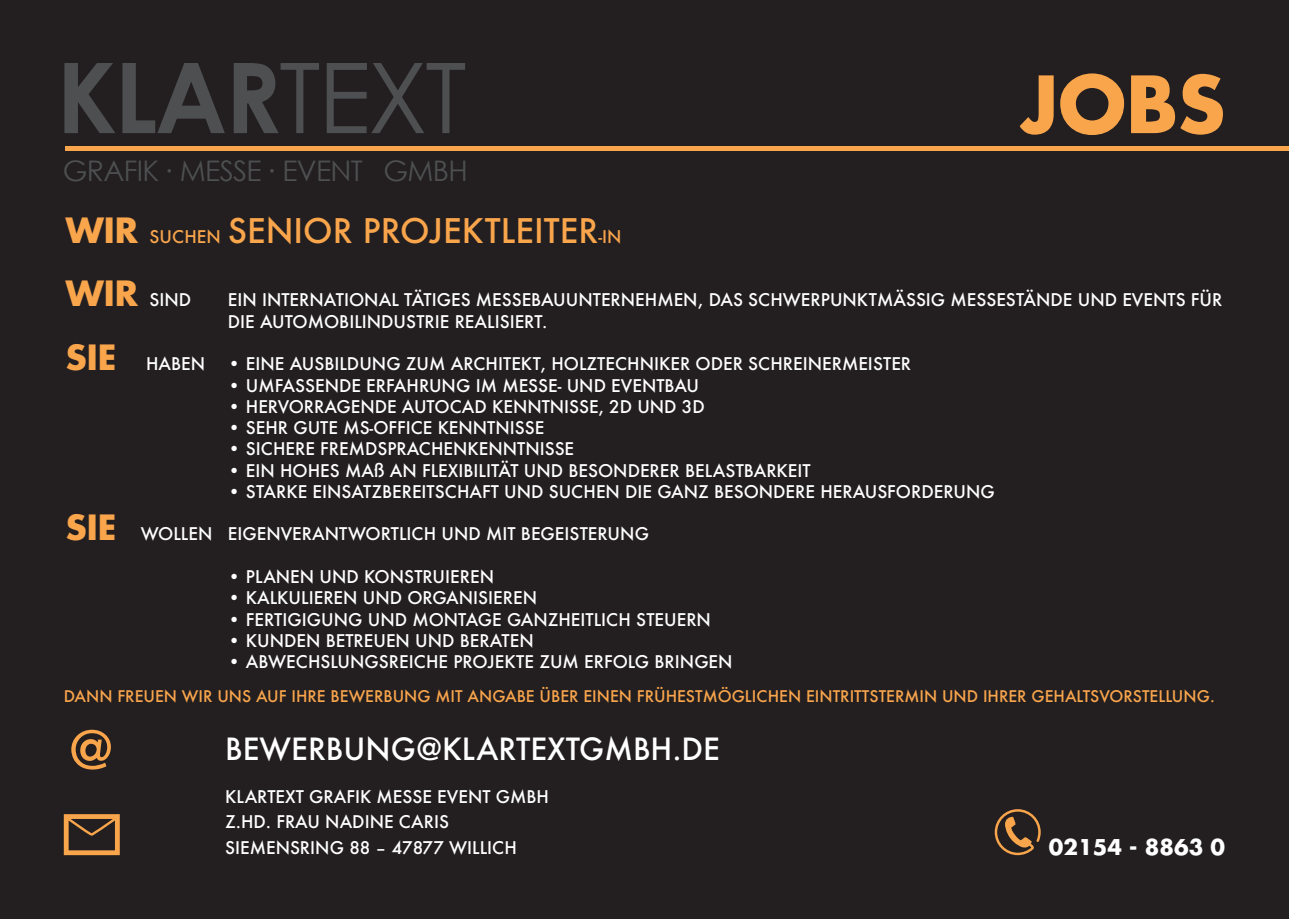
<style>
.page{position:relative;width:1289px;height:919px;background:#fff}
.page>*{position:absolute;margin:0;border:0;box-sizing:border-box;transform-origin:0 0}
.t1{font:700 97.65px "Century Gothic";color:#4d4f51}
.t2{font:700 76.5px "Futura";color:#f9a54c}
.t3{font:500 51px "Futura";color:#f9a54c}
.t4{font:700 34.05px "Futura";color:#f9a54c}
.t5{font:500 33px "Futura";color:#f9a54c}
.t6{font:500 29.7px "Futura";color:#fff}
.t7{font:28.35px "Century Gothic";letter-spacing:-.025em;color:#4d4f51}
.t8{font:700 21.3px "Futura";color:#fff}
.t9{font:500 16.95px/25.5px "Futura";color:#fff}
.t10{font:500 15.6px "Futura";color:#f9a54c}
.s1{font-weight:400}
.s2{font-weight:700;font-size:34.05px}
.s3{font-size:16.95px}
.s4{font-weight:700;font-size:34.05px;color:#f9a54c}
</style>
<div class="page">
<div style="left:0;top:0;width:1288px;height:918px;background:#231f20"></div>
<div style="left:65px;top:146px;width:1223px;height:5px;background:#f9a54c"></div>
<svg style="left:64px;top:814px;width:56px;height:41px"></svg>
<svg style="left:994px;top:809px;width:46px;height:46px"></svg>
<h1 class="t1" style="left:56px;top:23px;width:412px">KLAR<span class="s1">TEXT</span></h1>
<h3 class="t7" style="left:63px;top:151px;width:406px">GRAFIK ∙ MESSE ∙ EVENT GMBH</h3>
<h2 class="t2" style="left:1020px;top:51px;width:206px">JOBS</h2>
<h3 class="t5" style="left:66px;top:208px;width:557px"><span class="s2">WIR</span> <span class="s3">SUCHEN</span> SENIOR PROJEKTLEITER<span class="s3">-IN</span></h3>
<p class="t9" style="left:66px;top:287px;width:127px"><span class="s4">WIR</span> SIND</p>
<p class="t9" style="left:228px;top:289px;width:996px;line-height:21.3px">EIN INTERNATIONAL TÄTIGES MESSEBAUUNTERNEHMEN, DAS SCHWERPUNKTMÄSSIG MESSESTÄNDE UND EVENTS FÜR<br>DIE AUTOMOBILINDUSTRIE REALISIERT.</p>
<h3 class="t4" style="left:66px;top:334px;width:52px">SIE</h3>
<p class="t9" style="left:146px;top:351px;width:61px">HABEN</p>
<p class="t9" style="left:228px;top:351px;width:685px">• EINE AUSBILDUNG ZUM ARCHITEKT, HOLZTECHNIKER ODER SCHREINERMEISTER</p>
<p class="t9" style="left:228px;top:372px;width:473px">• UMFASSENDE ERFAHRUNG IM MESSE- UND EVENTBAU</p>
<p class="t9" style="left:228px;top:393px;width:478px">• HERVORRAGENDE AUTOCAD KENNTNISSE, 2D UND 3D</p>
<p class="t9" style="left:228px;top:415px;width:318px">• SEHR GUTE MS-OFFICE KENNTNISSE</p>
<p class="t9" style="left:228px;top:436px;width:348px">• SICHERE FREMDSPRACHENKENNTNISSE</p>
<p class="t9" style="left:228px;top:457px;width:584px">• EIN HOHES MAß AN FLEXIBILITÄT UND BESONDERER BELASTBARKEIT</p>
<p class="t9" style="left:228px;top:478px;width:768px">• STARKE EINSATZBEREITSCHAFT UND SUCHEN DIE GANZ BESONDERE HERAUSFORDERUNG</p>
<h3 class="t4" style="left:66px;top:504px;width:52px">SIE</h3>
<p class="t9" style="left:141px;top:521px;width:510px">WOLLEN EIGENVERANTWORTLICH UND MIT BEGEISTERUNG</p>
<p class="t9" style="left:228px;top:563px;width:268px">• PLANEN UND KONSTRUIEREN</p>
<p class="t9" style="left:228px;top:585px;width:311px">• KALKULIEREN UND ORGANISIEREN</p>
<p class="t9" style="left:228px;top:606px;width:484px">• FERTIGIGUNG UND MONTAGE GANZHEITLICH STEUERN</p>
<p class="t9" style="left:228px;top:627px;width:307px">• KUNDEN BETREUEN UND BERATEN</p>
<p class="t9" style="left:228px;top:648px;width:506px">• ABWECHSLUNGSREICHE PROJEKTE ZUM ERFOLG BRINGEN</p>
<p class="t10" style="left:64px;top:685px;width:1152px">DANN FREUEN WIR UNS AUF IHRE BEWERBUNG MIT ANGABE ÜBER EINEN FRÜHESTMÖGLICHEN EINTRITTSTERMIN UND IHRER GEHALTSVORSTELLUNG.</p>
<h3 class="t3" style="left:69px;top:715px;width:46px">@</h3>
<h3 class="t6" style="left:225px;top:728px;width:496px">BEWERBUNG@KLARTEXTGMBH.DE</h3>
<p class="t9" style="left:225px;top:783px;width:325px">KLARTEXT GRAFIK MESSE EVENT GMBH<br>Z.HD. FRAU NADINE CARIS<br>SIEMENSRING 88 – 47877 WILLICH</p>
<p class="t8" style="left:1048px;top:832px;width:178px">02154 - 8863 0</p>
</div>
